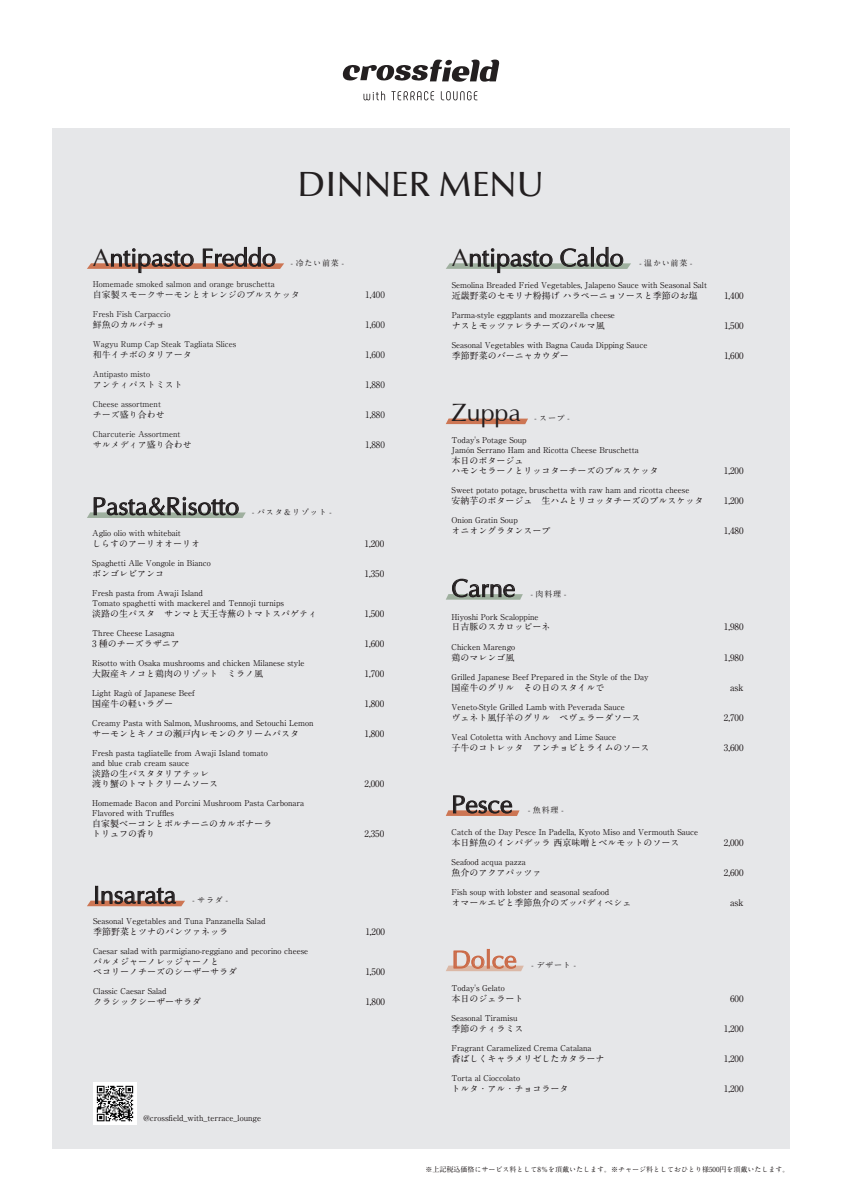
<style>
.page{position:relative;width:842px;height:1191px;background:#fff}
.page>*{position:absolute;margin:0;border:0;box-sizing:border-box;transform-origin:0 0}
.t1{font:500 35px "Optima";color:#231f20}
.t2{font:25px "Optima";color:#231f20}
.t3{font:25px "Optima";color:#cb6a47}
.t4{font:700 9px/10px "A1 Mincho Std";color:#1a1415}
.t5{font:700 9px "A1 Mincho Std";color:#231f20}
.t6{font:700 8px/10px "A1 Mincho Std";color:#1a1415}
.t7{font:700 8px "A1 Mincho Std";color:#231f20}
.t8{font:700 7px "A1 Mincho Std";color:#1a1415}
</style>
<div class="page">
<svg style="left:363px;top:91px;width:22px;height:9px"></svg>
<svg style="left:391px;top:91px;width:43px;height:9px"></svg>
<svg style="left:441px;top:91px;width:36px;height:9px"></svg>
<svg style="left:342px;top:59px;width:157px;height:23px"></svg>
<div style="left:52px;top:128px;width:737px;height:1020px;background:#e6e7e9"></div>
<img style="left:94px;top:1082px;width:42px;height:42px">
<svg style="left:87px;top:247px;width:197px;height:26px"></svg>
<svg style="left:446px;top:247px;width:185px;height:26px"></svg>
<svg style="left:446px;top:579px;width:77px;height:21px"></svg>
<svg style="left:446px;top:949px;width:78px;height:22px"></svg>
<svg style="left:446px;top:418px;width:82px;height:6px"></svg>
<svg style="left:446px;top:795px;width:73px;height:21px"></svg>
<svg style="left:87px;top:497px;width:159px;height:21px"></svg>
<svg style="left:87px;top:886px;width:98px;height:20px"></svg>
<h1 class="t1" style="left:298px;top:165px;width:248px">DINNER MENU</h1>
<h2 class="t2" style="left:93px;top:245px;width:185px">Antipasto Freddo</h2>
<p class="t7" style="left:291px;top:257px;width:54px">- 冷たい前菜 -</p>
<p class="t7" style="left:93px;top:277px;width:183px">Homemade smoked salmon and orange bruschetta</p>
<p class="t5" style="left:93px;top:287px;width:209px">自家製スモークサーモンとオレンジのブルスケッタ</p>
<p class="t5" style="left:365px;top:287px;width:21px">1,400</p>
<p class="t7" style="left:93px;top:307px;width:79px">Fresh Fish Carpaccio</p>
<p class="t5" style="left:93px;top:317px;width:73px">鮮魚のカルパチョ</p>
<p class="t5" style="left:365px;top:317px;width:21px">1,600</p>
<p class="t7" style="left:93px;top:337px;width:145px">Wagyu Rump Cap Steak Tagliata Slices</p>
<p class="t5" style="left:93px;top:347px;width:100px">和牛イチボのタリアータ</p>
<p class="t5" style="left:365px;top:347px;width:21px">1,600</p>
<p class="t7" style="left:93px;top:367px;width:59px">Antipasto misto</p>
<p class="t5" style="left:93px;top:377px;width:91px">アンティパストミスト</p>
<p class="t5" style="left:365px;top:377px;width:21px">1,880</p>
<p class="t7" style="left:93px;top:397px;width:70px">Cheese assortment</p>
<p class="t5" style="left:93px;top:407px;width:73px">チーズ盛り合わせ</p>
<p class="t5" style="left:365px;top:407px;width:21px">1,880</p>
<p class="t7" style="left:93px;top:427px;width:89px">Charcuterie Assortment</p>
<p class="t5" style="left:93px;top:437px;width:100px">サルメディア盛り合わせ</p>
<p class="t5" style="left:365px;top:437px;width:21px">1,880</p>
<h2 class="t2" style="left:92px;top:493px;width:148px">Pasta&amp;Risotto</h2>
<p class="t7" style="left:252px;top:505px;width:81px">- パスタ＆リゾット -</p>
<p class="t6" style="left:92px;top:526px;width:90px">Aglio olio with whitebait</p>
<p class="t4" style="left:92px;top:537px;width:110px">しらすのアーリオオーリオ</p>
<p class="t4" style="left:364px;top:537px;width:21px">1,200</p>
<p class="t6" style="left:92px;top:556px;width:120px">Spaghetti Alle Vongole in Bianco</p>
<p class="t4" style="left:92px;top:567px;width:74px">ボンゴレビアンコ</p>
<p class="t4" style="left:364px;top:567px;width:21px">1,350</p>
<p class="t6" style="left:92px;top:586px;width:193px">Fresh pasta from Awaji Island<br>Tomato spaghetti with mackerel and Tennoji turnips</p>
<p class="t4" style="left:92px;top:607px;width:227px">淡路の生パスタ　サンマと天王寺蕪のトマトスパゲティ</p>
<p class="t4" style="left:364px;top:607px;width:21px">1,500</p>
<p class="t6" style="left:92px;top:626px;width:84px">Three Cheese Lasagna</p>
<p class="t4" style="left:92px;top:637px;width:89px">3 種のチーズラザニア</p>
<p class="t4" style="left:364px;top:637px;width:21px">1,600</p>
<p class="t6" style="left:92px;top:656px;width:214px">Risotto with Osaka mushrooms and chicken Milanese style</p>
<p class="t4" style="left:92px;top:667px;width:173px">大阪産キノコと鶏肉のリゾット　ミラノ風</p>
<p class="t4" style="left:364px;top:667px;width:21px">1,700</p>
<p class="t6" style="left:92px;top:686px;width:104px">Light Ragù of Japanese Beef</p>
<p class="t4" style="left:92px;top:697px;width:83px">国産牛の軽いラグー</p>
<p class="t4" style="left:364px;top:697px;width:21px">1,800</p>
<p class="t6" style="left:92px;top:716px;width:223px">Creamy Pasta with Salmon, Mushrooms, and Setouchi Lemon</p>
<p class="t4" style="left:92px;top:727px;width:209px">サーモンとキノコの瀬戸内レモンのクリームパスタ</p>
<p class="t4" style="left:364px;top:727px;width:21px">1,800</p>
<p class="t6" style="left:92px;top:746px;width:177px">Fresh pasta tagliatelle from Awaji Island tomato and blue crab cream sauce</p>
<p class="t4" style="left:92px;top:767px;width:128px">淡路の生パスタタリアテッレ渡り蟹のトマトクリームソース</p>
<p class="t4" style="left:364px;top:777px;width:21px">2,000</p>
<p class="t6" style="left:92px;top:796px;width:213px">Homemade Bacon and Porcini Mushroom Pasta Carbonara<br>Flavored with Truffles</p>
<p class="t4" style="left:92px;top:817px;width:182px">自家製ベーコンとポルチーニのカルボナーラトリュフの香り</p>
<p class="t4" style="left:364px;top:827px;width:21px">2,350</p>
<h2 class="t2" style="left:93px;top:882px;width:85px">Insarata</h2>
<p class="t7" style="left:192px;top:893px;width:37px">- サラダ -</p>
<p class="t6" style="left:93px;top:915px;width:174px">Seasonal Vegetables and Tuna Panzanella Salad</p>
<p class="t4" style="left:93px;top:925px;width:136px">季節野菜とツナのパンツァネッラ</p>
<p class="t4" style="left:365px;top:925px;width:21px">1,200</p>
<p class="t6" style="left:93px;top:945px;width:217px">Caesar salad with parmigiano-reggiano and pecorino cheese</p>
<p class="t4" style="left:93px;top:955px;width:145px">パルメジャーノレッジャーノと<br>ペコリーノチーズのシーザーサラダ</p>
<p class="t4" style="left:365px;top:965px;width:21px">1,500</p>
<p class="t6" style="left:93px;top:985px;width:75px">Classic Caesar Salad</p>
<p class="t4" style="left:93px;top:995px;width:109px">クラシックシーザーサラダ</p>
<p class="t4" style="left:365px;top:995px;width:21px">1,800</p>
<p class="t6" style="left:143px;top:1111px;width:119px">@crossfield_with_terrace_lounge</p>
<h2 class="t2" style="left:452px;top:245px;width:173px">Antipasto Caldo</h2>
<p class="t7" style="left:639px;top:257px;width:54px">- 温かい前菜 -</p>
<p class="t6" style="left:452px;top:279px;width:257px">Semolina Breaded Fried Vegetables, Jalapeno Sauce with Seasonal Salt</p>
<p class="t4" style="left:452px;top:289px;width:247px">近畿野菜のセモリナ粉揚げ ハラペーニョソースと季節のお塩</p>
<p class="t4" style="left:724px;top:289px;width:21px">1,400</p>
<p class="t6" style="left:452px;top:309px;width:165px">Parma-style eggplants and mozzarella cheese</p>
<p class="t4" style="left:452px;top:319px;width:155px">ナスとモッツァレラチーズのパルマ風</p>
<p class="t4" style="left:724px;top:319px;width:21px">1,500</p>
<p class="t6" style="left:452px;top:339px;width:197px">Seasonal Vegetables with Bagna Cauda Dipping Sauce</p>
<p class="t4" style="left:452px;top:349px;width:119px">季節野菜のバーニャカウダー</p>
<p class="t4" style="left:724px;top:349px;width:21px">1,600</p>
<h2 class="t2" style="left:452px;top:400px;width:71px">Zuppa</h2>
<p class="t7" style="left:534px;top:412px;width:37px">- スープ -</p>
<p class="t6" style="left:452px;top:434px;width:189px">Today's Potage Soup<br>Jamón Serrano Ham and Ricotta Cheese Bruschetta</p>
<p class="t4" style="left:452px;top:454px;width:208px">本日のポタージュ<br>ハモンセラーノとリッコターチーズのブルスケッタ</p>
<p class="t4" style="left:724px;top:464px;width:21px">1,200</p>
<p class="t6" style="left:452px;top:484px;width:239px">Sweet potato potage, bruschetta with raw ham and ricotta cheese</p>
<p class="t4" style="left:452px;top:494px;width:253px">安納芋のポタージュ　生ハムとリコッタチーズのブルスケッタ</p>
<p class="t4" style="left:724px;top:494px;width:21px">1,200</p>
<p class="t6" style="left:452px;top:514px;width:68px">Onion Gratin Soup</p>
<p class="t4" style="left:452px;top:524px;width:100px">オニオングラタンスープ</p>
<p class="t4" style="left:724px;top:524px;width:21px">1,480</p>
<h2 class="t2" style="left:452px;top:575px;width:65px">Carne</h2>
<p class="t7" style="left:531px;top:587px;width:37px">- 肉料理 -</p>
<p class="t6" style="left:452px;top:610px;width:88px">Hiyoshi Pork Scaloppine</p>
<p class="t4" style="left:452px;top:621px;width:100px">日吉豚のスカロッピーネ</p>
<p class="t4" style="left:724px;top:621px;width:21px">1,980</p>
<p class="t6" style="left:452px;top:640px;width:65px">Chicken Marengo</p>
<p class="t4" style="left:452px;top:651px;width:64px">鶏のマレンゴ風</p>
<p class="t4" style="left:724px;top:651px;width:21px">1,980</p>
<p class="t6" style="left:452px;top:670px;width:199px">Grilled Japanese Beef Prepared in the Style of the Day</p>
<p class="t4" style="left:452px;top:681px;width:154px">国産牛のグリル　その日のスタイルで</p>
<p class="t4" style="left:730px;top:681px;width:15px">ask</p>
<p class="t6" style="left:452px;top:700px;width:175px">Veneto-Style Grilled Lamb with Peverada Sauce</p>
<p class="t4" style="left:452px;top:711px;width:190px">ヴェネト風仔羊のグリル　ペヴェラーダソース</p>
<p class="t4" style="left:724px;top:711px;width:21px">2,700</p>
<p class="t6" style="left:452px;top:730px;width:166px">Veal Cotoletta with Anchovy and Lime Sauce</p>
<p class="t4" style="left:452px;top:741px;width:199px">子牛のコトレッタ　アンチョビとライムのソース</p>
<p class="t4" style="left:724px;top:741px;width:21px">3,600</p>
<h2 class="t2" style="left:452px;top:791px;width:63px">Pesce</h2>
<p class="t7" style="left:528px;top:803px;width:37px">- 魚料理 -</p>
<p class="t6" style="left:452px;top:825px;width:248px">Catch of the Day Pesce In Padella, Kyoto Miso and Vermouth Sauce</p>
<p class="t4" style="left:452px;top:836px;width:229px">本日鮮魚のインパデッラ 西京味噌とベルモットのソース</p>
<p class="t4" style="left:724px;top:836px;width:21px">2,000</p>
<p class="t6" style="left:452px;top:855px;width:76px">Seafood acqua pazza</p>
<p class="t4" style="left:452px;top:866px;width:91px">魚介のアクアパッツァ</p>
<p class="t4" style="left:724px;top:866px;width:21px">2,600</p>
<p class="t6" style="left:452px;top:885px;width:159px">Fish soup with lobster and seasonal seafood</p>
<p class="t4" style="left:452px;top:896px;width:181px">オマールエビと季節魚介のズッパディぺシェ</p>
<p class="t4" style="left:730px;top:896px;width:15px">ask</p>
<h2 class="t3" style="left:452px;top:947px;width:67px">Dolce</h2>
<p class="t7" style="left:532px;top:958px;width:46px">- デザート -</p>
<p class="t6" style="left:452px;top:982px;width:55px">Today's Gelato</p>
<p class="t4" style="left:452px;top:992px;width:82px">本日のジェラート　</p>
<p class="t4" style="left:730px;top:992px;width:15px">600</p>
<p class="t6" style="left:452px;top:1012px;width:67px">Seasonal Tiramisu</p>
<p class="t4" style="left:452px;top:1022px;width:73px">季節のティラミス</p>
<p class="t4" style="left:724px;top:1022px;width:21px">1,200</p>
<p class="t6" style="left:452px;top:1042px;width:141px">Fragrant Caramelized Crema Catalana</p>
<p class="t4" style="left:452px;top:1052px;width:154px">香ばしくキャラメリゼしたカタラーナ</p>
<p class="t4" style="left:724px;top:1052px;width:21px">1,200</p>
<p class="t6" style="left:452px;top:1072px;width:70px">Torta al Cioccolato</p>
<p class="t4" style="left:452px;top:1082px;width:118px">トルタ・アル・チョコラータ</p>
<p class="t4" style="left:724px;top:1082px;width:21px">1,200</p>
<p class="t8" style="left:425px;top:1163px;width:365px">※上記税込価格にサービス料として8％を頂戴いたします。※チャージ料としておひとり様500円を頂戴いたします。</p>
</div>
